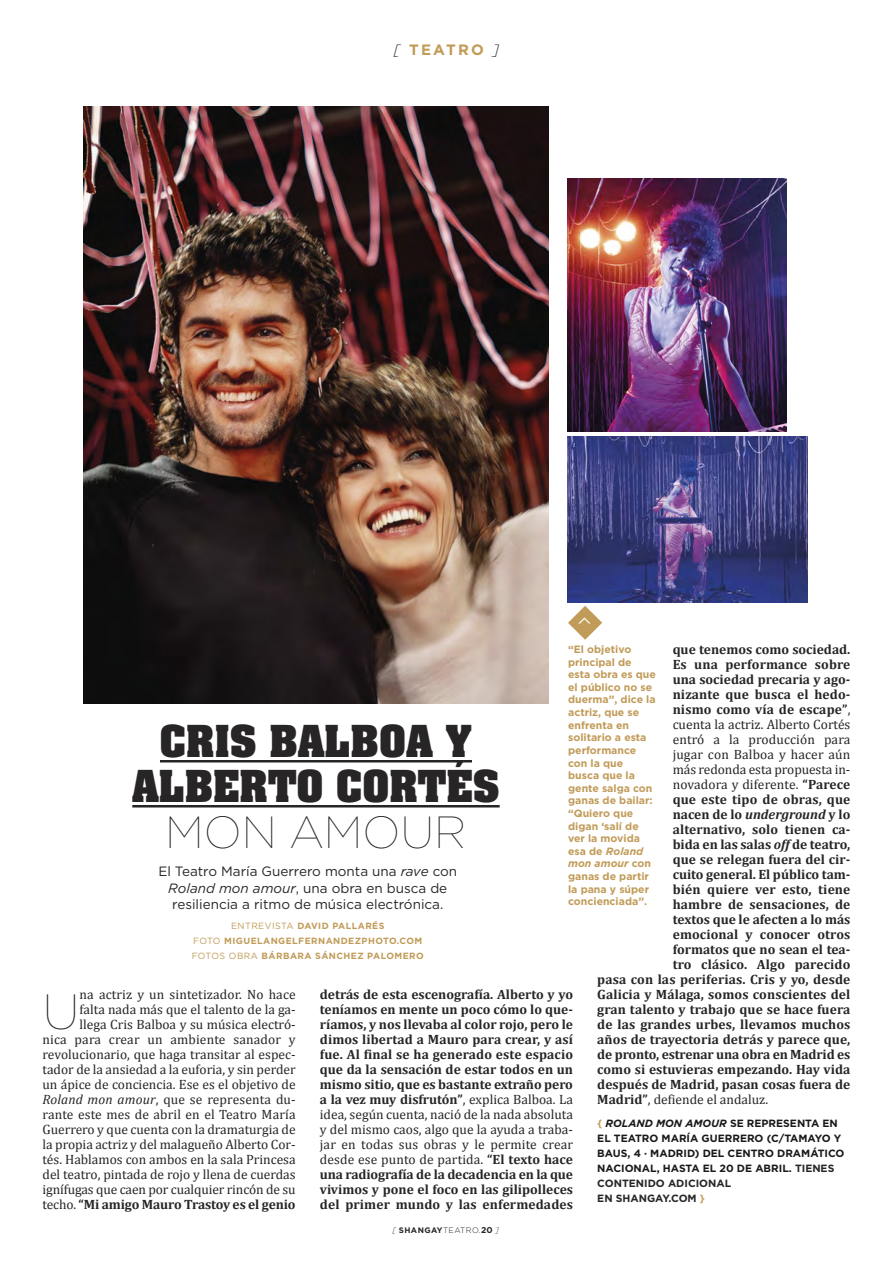
<style>
.page{position:relative;width:893px;height:1263px;background:#fff}
.page>*{position:absolute;margin:0;border:0;box-sizing:border-box;transform-origin:0 0}
.t1{font:100 49.5px "Gotham";color:#272526}
.t2{font:100 45px "Gotham";color:#272526}
.t3{font:700 37.5px "Aachen";color:#272526}
.t4{font:700 15px "Gotham";letter-spacing:.15em;color:#c19b58}
.t5{font:700 13.5px/15px "Cambria";letter-spacing:.01em;color:#272526;text-align:justify}
.t6{font:13.5px/15px "Cambria";color:#272526;text-align:right}
.t7{font:13.5px/16.5px "Gotham";color:#272526;text-align:center}
.t8{font:700 13.5px "Cambria";letter-spacing:-.01em;color:#272526}
.t9{font:700 10.5px/12.6px "Gotham";color:#c19b58}
.t10{font:700 10.5px/15px "Gotham";color:#181818}
.t11{font:700 10.5px "Gotham";color:#272526}
.t12{font:700 9px "Gotham";letter-spacing:.05em;color:#c19b58}
.t13{font:700 7.95px "Gotham";letter-spacing:.05em;color:#272526}
.s1{font-weight:300;font-style:italic;color:#272526}
.s2{font-weight:400}
.s3{font-weight:700}
.s4{font-style:italic}
.s5{color:#c19b58}
.s6{color:#272526}
.s7{font-weight:300;font-style:italic}
.s8{font-weight:300}
.s9{font-size:8.55px}
</style>
<div class="page">
<img style="left:83px;top:106px;width:466px;height:597px">
<img style="left:567px;top:179px;width:220px;height:253px">
<img style="left:567px;top:436px;width:241px;height:167px">
<hr style="left:160px;top:760px;width:312px;height:2px;background:#272526">
<hr style="left:132px;top:805px;width:368px;height:2px;background:#272526">
<svg style="left:568px;top:606px;width:34px;height:34px"></svg>
<p class="t4" style="left:394px;top:41px;width:107px"><span class="s1">[</span> TEATRO <span class="s1">]</span></p>
<p class="t5" style="left:673px;top:642px;width:179px">que tenemos como sociedad.</p>
<p class="t5" style="left:673px;top:657px;width:179px">Es una performance sobre</p>
<p class="t5" style="left:673px;top:672px;width:179px">una sociedad precaria y ago-</p>
<p class="t5" style="left:673px;top:687px;width:179px">nizante que busca el hedo-</p>
<p class="t5" style="left:673px;top:702px;width:179px">nismo como vía de escape”<span class="s2">,</span></p>
<p class="t6" style="left:673px;top:717px;width:179px">cuenta la actriz. Alberto Cortés</p>
<p class="t6" style="left:673px;top:732px;width:179px">entró a la producción para</p>
<p class="t6" style="left:673px;top:747px;width:179px">jugar con Balboa y hacer aún</p>
<p class="t6" style="left:673px;top:762px;width:179px">más redonda esta propuesta in-</p>
<p class="t6" style="left:673px;top:777px;width:179px">novadora y diferente. <span class="s3">“Parece</span></p>
<p class="t5" style="left:673px;top:792px;width:179px">que este tipo de obras, que</p>
<p class="t5" style="left:673px;top:807px;width:179px">nacen de lo <span class="s4">underground</span> y lo</p>
<p class="t5" style="left:673px;top:822px;width:179px">alternativo, solo tienen ca-</p>
<p class="t5" style="left:673px;top:837px;width:179px">bida en las salas <span class="s4">off</span> de teatro,</p>
<p class="t5" style="left:673px;top:852px;width:179px">que se relegan fuera del cir-</p>
<p class="t5" style="left:673px;top:867px;width:179px">cuito general. El público tam-</p>
<p class="t5" style="left:673px;top:882px;width:179px">bién quiere ver esto, tiene</p>
<p class="t5" style="left:673px;top:897px;width:179px">hambre de sensaciones, de</p>
<p class="t5" style="left:673px;top:912px;width:179px">textos que le afecten a lo más</p>
<p class="t5" style="left:673px;top:927px;width:179px">emocional y conocer otros</p>
<p class="t5" style="left:673px;top:942px;width:179px">formatos que no sean el tea-</p>
<p class="t5" style="left:673px;top:957px;width:179px">tro clásico. Algo parecido</p>
<p class="t5" style="left:597px;top:972px;width:255px">pasa con las periferias. Cris y yo, desde</p>
<p class="t5" style="left:597px;top:987px;width:255px">Galicia y Málaga, somos conscientes del</p>
<p class="t5" style="left:597px;top:1002px;width:255px">gran talento y trabajo que se hace fuera</p>
<p class="t5" style="left:597px;top:1017px;width:255px">de las grandes urbes, llevamos muchos</p>
<p class="t5" style="left:597px;top:1032px;width:255px">años de trayectoria detrás y parece que,</p>
<p class="t8" style="left:597px;top:1046px;width:255px">de pronto, estrenar una obra en Madrid es</p>
<p class="t5" style="left:597px;top:1062px;width:255px">como si estuvieras empezando. Hay vida</p>
<p class="t5" style="left:597px;top:1077px;width:255px">después de Madrid, pasan cosas fuera de</p>
<p class="t6" style="left:597px;top:1092px;width:172px"><span class="s3">Madrid”</span>, defiende el andaluz.</p>
<p class="t10" style="left:597px;top:1116px;width:249px"><span class="s5">{</span> <span class="s4">ROLAND MON AMOUR</span> SE REPRESENTA EN EL TEATRO MARÍA GUERRERO (C/TAMAYO Y BAUS, 4 · MADRID) DEL CENTRO DRAMÁTICO NACIONAL, HASTA EL 20 DE ABRIL. <span class="s6">TIENES CONTENIDO ADICIONAL</span></p>
<p class="t11" style="left:597px;top:1192px;width:109px">EN SHANGAY.COM <span class="s5">}</span></p>
<p class="t9" style="left:568px;top:643px;width:89px">“El objetivo principal de esta obra es que el público no se duerma”, dice la actriz, que se enfrenta en solitario a esta performance con la que busca que la gente salga con ganas de bailar: “Quiero que digan ‘salí de ver la movida esa de <span class="s4">Roland mon amour</span> con ganas de partir la pana y súper concienciada”.</p>
<p class="t3" style="left:160px;top:725px;width:313px">CRIS BALBOA Y</p>
<p class="t3" style="left:132px;top:770px;width:369px">ALBERTO CORTÉS</p>
<p class="t2" style="left:165px;top:817px;width:303px">MON AMOUR</p>
<p class="t7" style="left:158px;top:864px;width:300px">El Teatro María Guerrero monta una <span class="s4">rave</span> con<br><span class="s4">Roland mon amour</span>, una obra en busca de</p>
<p class="t7" style="left:172px;top:897px;width:273px">resiliencia a ritmo de música electrónica.</p>
<p class="t12" style="left:231px;top:921px;width:155px"><span class="s2">ENTREVISTA</span> DAVID PALLARÉS</p>
<p class="t12" style="left:193px;top:936px;width:231px"><span class="s2">FOTO</span> MIGUELANGELFERNANDEZPHOTO.COM</p>
<p class="t12" style="left:192px;top:951px;width:234px"><span class="s2">FOTOS OBRA</span> BÁRBARA SÁNCHEZ PALOMERO</p>
<p class="t6" style="left:43px;top:986px;width:255px">na actriz y un sintetizador. No hace<br>falta nada más que el talento de la ga-<br>llega Cris Balboa y su música electró-<br>nica para crear un ambiente sanador y revolucionario, que haga transitar al espec&shy;tador de la ansiedad a la euforia, y sin perder un ápice de conciencia. Ese es el objetivo de <span class="s4">Roland mon amour</span>, que se representa du&shy;rante este mes de abril en el Teatro María Guerrero y que cuenta con la dramaturgia de la propia actriz y del malagueño Alberto Cor&shy;tés. Hablamos con ambos en la sala Princesa del teatro, pintada de rojo y llena de cuerdas ignífugas que caen por cualquier rincón de su techo. <span class="s3">“Mi amigo Mauro Trastoy es el genio</span></p>
<p class="t5" style="left:320px;top:986px;width:255px">detrás de esta escenografía. Alberto y yo teníamos en mente un poco cómo lo que&shy;ríamos, y nos llevaba al color rojo, pero le dimos libertad a Mauro para crear, y así fue. Al final se ha generado este espacio que da la sensación de estar todos en un mismo sitio, que es bastante extraño pero a la vez muy disfrutón”<span class="s2">, explica Balboa. La idea, según cuenta, nació de la nada absoluta y del mismo caos, algo que la ayuda a traba&shy;jar en todas sus obras y le permite crear desde ese punto de partida.</span> “El texto hace una radiografía de la decadencia en la que vivimos y pone el foco en las gilipolleces del primer mundo y las enfermedades</p>
<p class="t1" style="left:43px;top:994px;width:39px">U</p>
<p class="t13" style="left:392px;top:1225px;width:108px"><span class="s7">[</span> SHANGAY<span class="s8">TEATRO.</span><span class="s9">20</span> <span class="s7">]</span></p>
</div>
